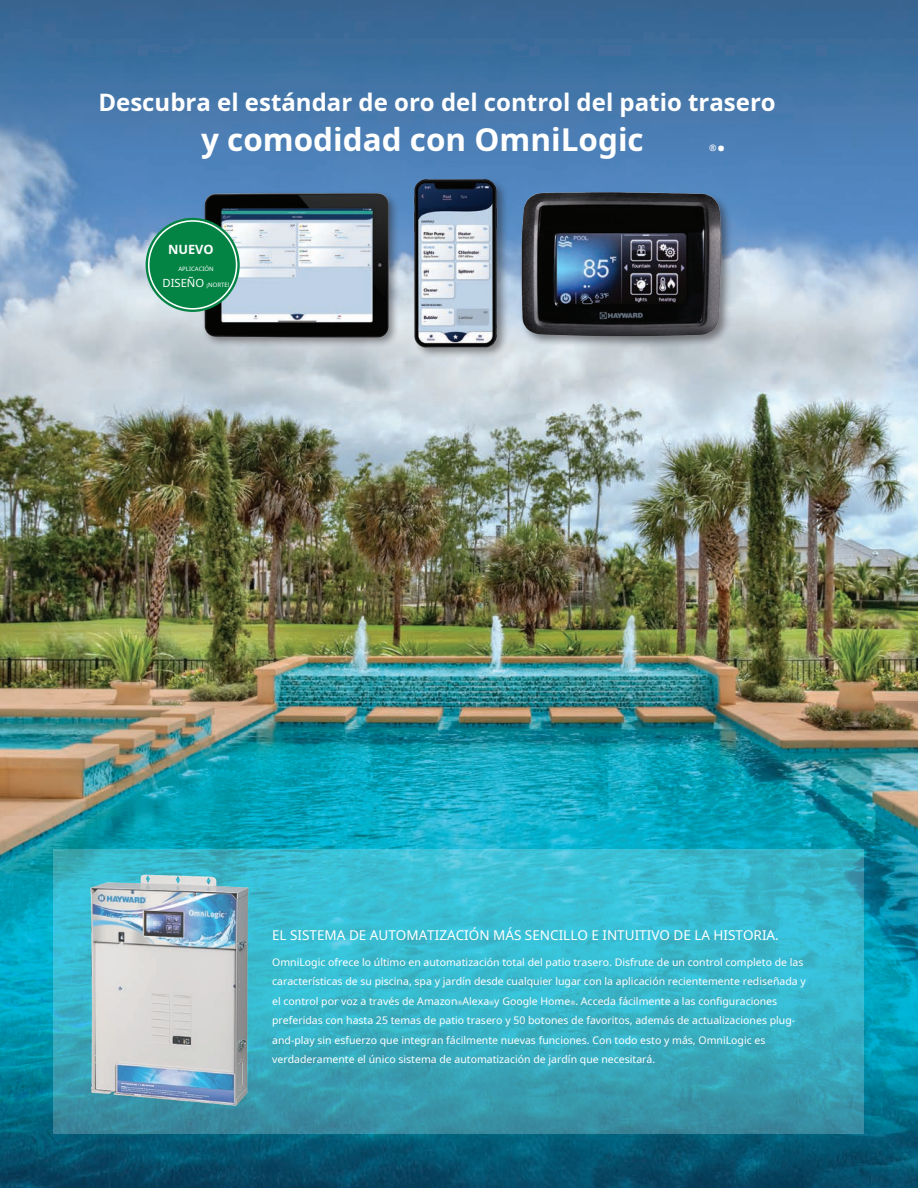
<style>
.page{position:relative;width:918px;height:1188px;background:#fff}
.page>*{position:absolute;margin:0;border:0;box-sizing:border-box;transform-origin:0 0}
.t1{font:700 33px "Noto Sans";color:#fff}
.t2{font:700 31.5px "Noto Sans";color:#fff}
.t3{font:700 24px "Noto Sans";color:#fff}
.t4{font:13.5px "Noto Sans";color:#fff}
.t5{font:700 12.75px "Noto Sans";color:#fff}
.t6{font:10.5px/19.5px "Noto Sans";color:#fff}
.t7{font:700 9px "Noto Sans";color:#fff}
.t8{font:6px "Noto Sans";color:#fff}
.s1{font-size:11.25px}
.s2{font-size:6px}
</style>
<div class="page">
<img style="left:0;top:0;width:918px;height:1188px">
<img style="left:193px;top:181px;width:211px;height:171px">
<img style="left:513px;top:186px;width:221px;height:177px">
<img style="left:407px;top:171px;width:101px;height:188px">
<div style="left:146px;top:218px;width:94px;height:94px;background:#048444;border-radius:50%"></div>
<div style="left:148px;top:220px;width:89px;height:90px;border:2px solid #fff;border-radius:50%"></div>
<svg style="left:54px;top:849px;width:810px;height:284px"></svg>
<h3 class="t3" style="left:98px;top:85px;width:679px">Descubra el estándar de oro del control del patio trasero</h3>
<h2 class="t2" style="left:201px;top:117px;width:444px">y comodidad con OmniLogic</h2>
<p class="t7" style="left:709px;top:141px;width:9px">®</p>
<h1 class="t1" style="left:717px;top:115px;width:11px">.</h1>
<p class="t5" style="left:168px;top:241px;width:47px">NUEVO</p>
<p class="t8" style="left:178px;top:265px;width:37px">APLICACIÓN</p>
<p class="t8" style="left:162px;top:281px;width:68px"><span class="s1">DISEÑO</span> ¡NORTE!</p>
<p class="t4" style="left:272px;top:925px;width:508px">EL SISTEMA DE AUTOMATIZACIÓN MÁS SENCILLO E INTUITIVO DE LA HISTORIA.</p>
<p class="t6" style="left:272px;top:952px;width:535px">OmniLogic ofrece lo último en automatización total del patio trasero. Disfrute de un control completo de las características de su piscina, spa y jardín desde cualquier lugar con la aplicación recientemente rediseñada y el control por voz a través de Amazon<span class="s2">®</span>Alexa<span class="s2">®</span>y Google Home<span class="s2">®</span>. Acceda fácilmente a las configuraciones preferidas con hasta 25 temas de patio trasero y 50 botones de favoritos, además de actualizaciones plug&shy;and-play sin esfuerzo que integran fácilmente nuevas funciones. Con todo esto y más, OmniLogic es verdaderamente el único sistema de automatización de jardín que necesitará.</p>
</div>
